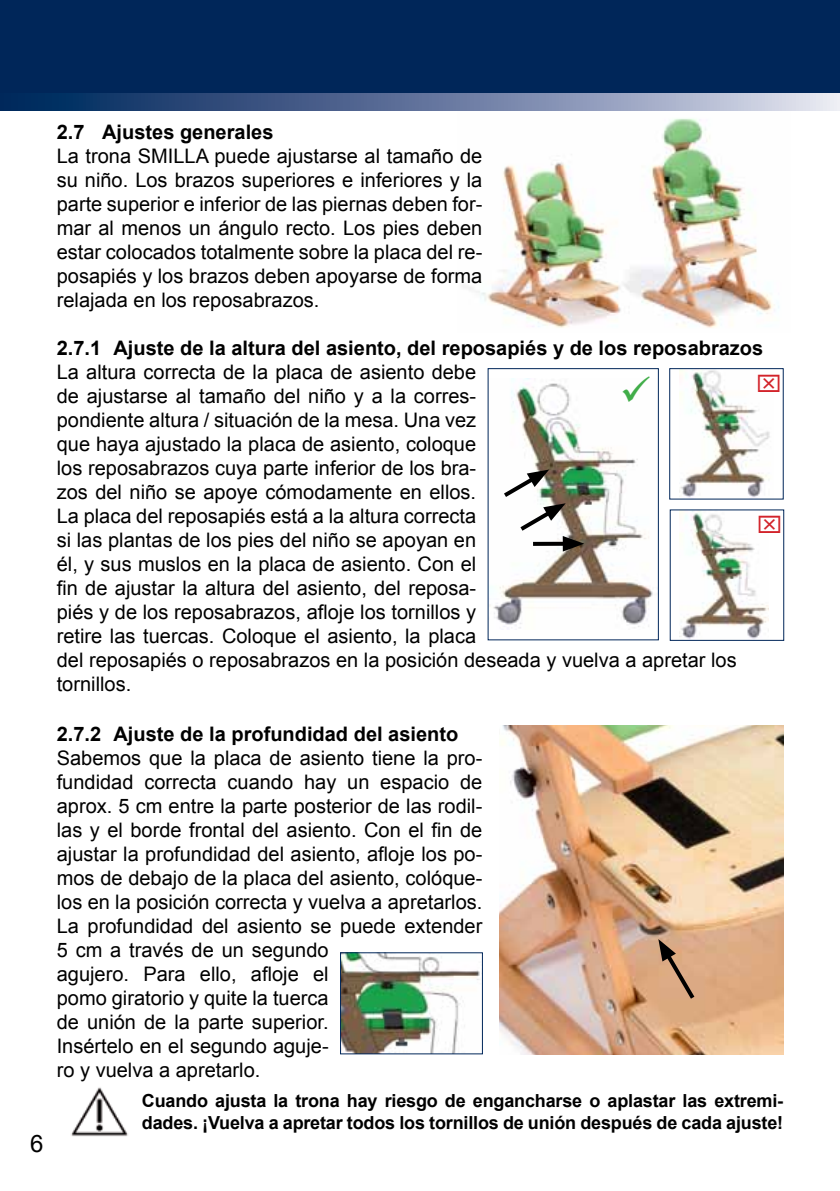
<style>
.page{position:relative;width:840px;height:1191px;background:#fff}
.page>*{position:absolute;margin:0;border:0;box-sizing:border-box;transform-origin:0 0}
.t1{font:24px "Arial";color:#000}
.t2{font:20px/24px "Arial";color:#000}
.t3{font:700 20px "Arial";color:#000}
.t4{font:700 18px/21.6px "Arial";letter-spacing:-.01em;color:#000}
</style>
<div class="page">
<img style="left:462px;top:118px;width:317px;height:210px">
<img style="left:71px;top:1087px;width:57px;height:50px">
<img style="left:499px;top:726px;width:283px;height:328px">
<img style="left:342px;top:954px;width:138px;height:98px">
<div style="left:340px;top:952px;width:142px;height:102px;border:1px solid #002659"></div>
<svg style="left:658px;top:939px;width:39px;height:64px;background:#bc9171"></svg>
<div style="left:0;top:0;width:839px;height:96px;background:#002659"></div>
<svg style="left:0;top:94px;width:839px;height:17px;background:#667a9f"></svg>
<img style="left:679px;top:370px;width:91px;height:127px">
<div style="left:668px;top:368px;width:115px;height:131px;border:1px solid #002659"></div>
<img style="left:489px;top:378px;width:164px;height:251px">
<img style="left:499px;top:469px;width:85px;height:82px">
<img style="left:679px;top:511px;width:89px;height:128px">
<svg style="left:757px;top:374px;width:13px;height:17px"></svg>
<svg style="left:758px;top:515px;width:10px;height:18px"></svg>
<svg style="left:622px;top:378px;width:27px;height:24px"></svg>
<p class="t1" style="left:30px;top:1127px;width:15px">6</p>
<p class="t3" style="left:57px;top:119px;width:218px">2.7 Ajustes generales</p>
<p class="t2" style="left:57px;top:144px;width:427px;text-align:justify">La trona SMILLA puede ajustarse al tamaño de su niño. Los brazos superiores e inferiores y la parte superior e inferior de las piernas deben for&shy;mar al menos un ángulo recto. Los pies deben estar colocados totalmente sobre la placa del re&shy;posapiés y los brazos deben apoyarse de forma relajada en los reposabrazos.</p>
<p class="t3" style="left:57px;top:335px;width:707px">2.7.1 Ajuste de la altura del asiento, del reposapiés y de los reposabrazos</p>
<p class="t2" style="left:57px;top:360px;width:681px">La altura correcta de la placa de asiento debe<br>de ajustarse al tamaño del niño y a la corres-<br>pondiente altura / situación de la mesa. Una vez<br>que haya ajustado la placa de asiento, coloque<br>los reposabrazos cuya parte inferior de los bra-<br>zos del niño se apoye cómodamente en ellos.<br>La placa del reposapiés está a la altura correcta<br>si las plantas de los pies del niño se apoyan en<br>él, y sus muslos en la placa de asiento. Con el<br>fin de ajustar la altura del asiento, del reposa-<br>piés y de los reposabrazos, afloje los tornillos y<br>retire las tuercas. Coloque el asiento, la placa<br>del reposapiés o reposabrazos en la posición deseada y vuelva a apretar los tornillos.</p>
<p class="t3" style="left:57px;top:720px;width:403px">2.7.2 Ajuste de la profundidad del asiento</p>
<p class="t2" style="left:57px;top:745px;width:427px">Sabemos que la placa de asiento tiene la pro&shy;fundidad correcta cuando hay un espacio de aprox. 5 cm entre la parte posterior de las rodil&shy;las y el borde frontal del asiento. Con el fin de ajustar la profundidad del asiento, afloje los po&shy;mos de debajo de la placa del asiento, colóque&shy;los en la posición correcta y vuelva a apretarlos.<br>La profundidad del asiento se puede extender 5 cm a través de un segundo<br>agujero. Para ello, afloje el<br>pomo giratorio y quite la tuerca<br>de unión de la parte superior.<br>Insértelo en el segundo aguje-<br>ro y vuelva a apretarlo.</p>
<p class="t4" style="left:142px;top:1090px;width:642px">Cuando ajusta la trona hay riesgo de engancharse o aplastar las extremi&shy;dades. ¡Vuelva a apretar todos los tornillos de unión después de cada ajuste!</p>
</div>
